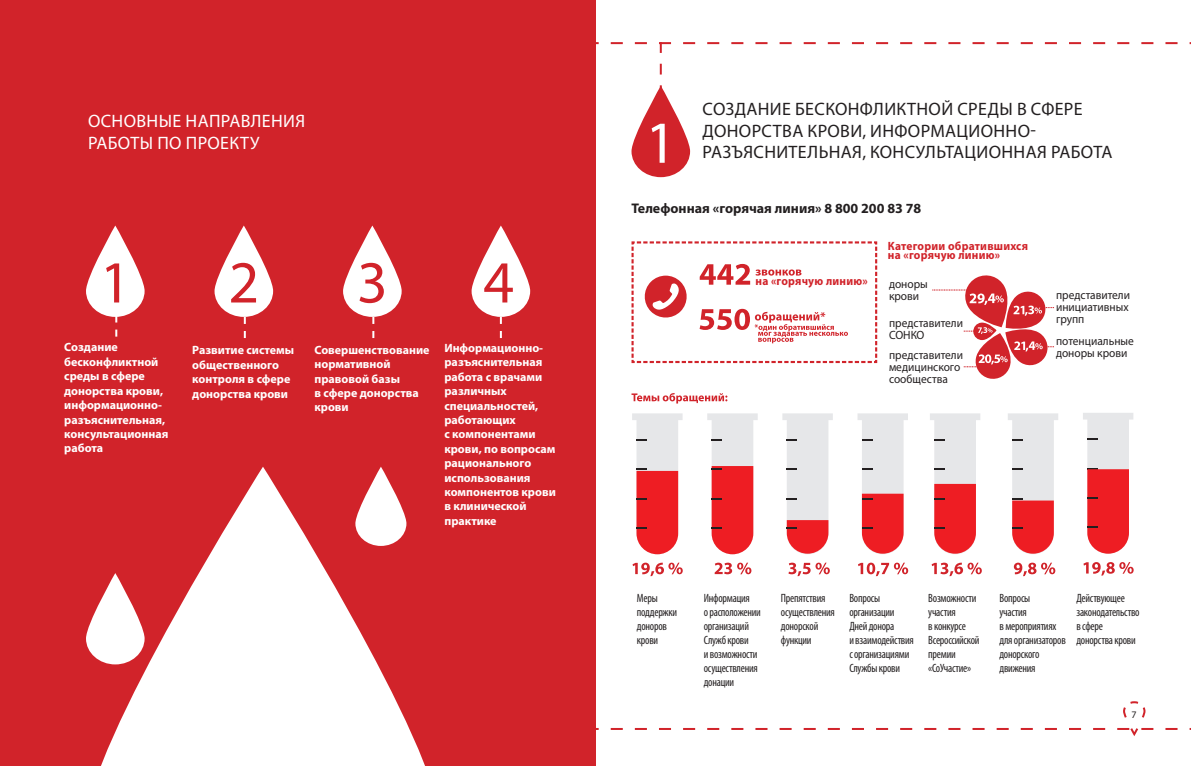
<style>
.page{position:relative;width:1191px;height:766px;background:#fff}
.page>*{position:absolute;margin:0;border:0;box-sizing:border-box;transform-origin:0 0}
.t1{font:60px "Myriad Pro";color:#d1232a}
.t2{font:60px "Myriad Pro";color:#fff}
.t3{font:18px/21.6px "Myriad Pro";letter-spacing:.02em;color:#231f20}
.t4{font:18px/21.6px "Myriad Pro";letter-spacing:.02em;color:#fff}
.t5{font:700 14px "Myriad Pro";color:#231f20}
.t6{font:700 12px/14.4px "Myriad Pro";color:#fff}
.t7{font:condensed 12px/14px "Myriad Pro";letter-spacing:-.02em;color:#231f20;scale:.95 1}
.t8{font:12px/12px "Myriad Pro";color:#231f20;scale:.95 1}
.t9{font:700 12px/9px "Myriad Pro";letter-spacing:.02em;color:#d1232a;scale:.95 1}
.t10{font:10px "Myriad Pro";color:#231f20}
</style>
<div class="page">
<svg style="left:707px;top:413px;width:50px;height:141px"></svg>
<svg style="left:632px;top:413px;width:50px;height:141px"></svg>
<svg style="left:782px;top:413px;width:51px;height:141px"></svg>
<svg style="left:857px;top:413px;width:51px;height:141px"></svg>
<svg style="left:930px;top:413px;width:50px;height:141px"></svg>
<svg style="left:1008px;top:413px;width:50px;height:141px"></svg>
<svg style="left:1083px;top:413px;width:50px;height:140px"></svg>
<div style="left:0;top:0;width:595px;height:765px;background:#d1232a"></div>
<svg style="left:595px;top:42px;width:596px;height:135px"></svg>
<div style="left:637px;top:133px;width:47px;height:41px;background:#d1232a;border-radius:50%"></div>
<svg style="left:86px;top:225px;width:59px;height:111px"></svg>
<svg style="left:214px;top:225px;width:59px;height:113px"></svg>
<svg style="left:343px;top:225px;width:59px;height:113px"></svg>
<svg style="left:471px;top:225px;width:59px;height:113px"></svg>
<svg style="left:932px;top:275px;width:122px;height:104px"></svg>
<svg style="left:1083px;top:562px;width:50px;height:13px"></svg>
<svg style="left:714px;top:562px;width:37px;height:12px"></svg>
<svg style="left:632px;top:562px;width:50px;height:14px"></svg>
<svg style="left:788px;top:562px;width:42px;height:14px"></svg>
<svg style="left:858px;top:562px;width:50px;height:14px"></svg>
<svg style="left:931px;top:562px;width:50px;height:14px"></svg>
<svg style="left:1013px;top:562px;width:42px;height:14px"></svg>
<svg style="left:631px;top:393px;width:96px;height:10px"></svg>
<svg style="left:86px;top:466px;width:321px;height:234px"></svg>
<svg style="left:101px;top:700px;width:1090px;height:65px"></svg>
<svg style="left:631px;top:241px;width:247px;height:123px"></svg>
<h2 class="t4" style="left:88px;top:110px;width:219px">Основные направления работы по проекту</h2>
<h1 class="t2" style="left:645px;top:106px;width:32px">1</h1>
<h2 class="t3" style="left:702px;top:98px;width:411px">Создание бесконфликтной среды в сфере донорства крови, информационно&shy;разъяснительная, консультационная работа</h2>
<p class="t5" style="left:631px;top:199px;width:291px">Телефонная «горячая линия» 8 800 200 83 78</p>
<h1 class="t1" style="left:100px;top:245px;width:32px">1</h1>
<p class="t6" style="left:64px;top:340px;width:106px">Создание бесконфликтной среды в сфере донорства крови, информационно&shy;разъяснительная, консультационная работа</p>
<h1 class="t1" style="left:228px;top:245px;width:32px">2</h1>
<p class="t6" style="left:192px;top:342px;width:103px">Развитие системы общественного контроля в сфере донорства крови</p>
<h1 class="t1" style="left:357px;top:245px;width:32px">3</h1>
<h1 class="t1" style="left:483px;top:245px;width:32px">4</h1>
<p class="t6" style="left:314px;top:342px;width:117px">Совершенствование нормативной правовой базы<br>в сфере донорства крови</p>
<p class="t6" style="left:444px;top:340px;width:113px">Информационно&shy;разъяснительная работа с врачами различных специальностей, работающих<br>с компонентами крови, по вопросам рационального использования компонентов крови в клинической практике</p>
<p class="t9" style="left:755px;top:275px;width:120px">на «горячую линию»</p>
<p class="t9" style="left:888px;top:241px;width:149px">Категории обратившихся на «горячую линию»</p>
<p class="t8" style="left:889px;top:277px;width:42px">доноры крови</p>
<p class="t8" style="left:889px;top:316px;width:79px">представители<br>СОНКО</p>
<p class="t8" style="left:889px;top:348px;width:79px">представители медицинского сообщества</p>
<p class="t8" style="left:1056px;top:289px;width:79px">представители инициативных групп</p>
<p class="t8" style="left:1056px;top:335px;width:83px">потенциальные доноры крови</p>
<p class="t7" style="left:637px;top:590px;width:44px">Меры поддержки доноров крови</p>
<p class="t7" style="left:704px;top:590px;width:62px">Информация<br>о расположении организаций<br>Служб крови<br>и возможности осуществления донации</p>
<p class="t7" style="left:781px;top:590px;width:58px">Препятствия осуществления донорской функции</p>
<p class="t7" style="left:849px;top:590px;width:70px">Вопросы организации<br>Дней донора<br>и взаимодействия с организациями<br>Службы крови</p>
<p class="t7" style="left:928px;top:590px;width:55px">Возможности участия<br>в конкурсе<br>Всероссийской премии «СоУчастие»</p>
<p class="t7" style="left:999px;top:590px;width:71px">Вопросы<br>участия<br>в мероприятиях для организаторов донорского движения</p>
<p class="t7" style="left:1076px;top:590px;width:68px">Действующее законодательство в сфере донорства крови</p>
<p class="t10" style="left:1131px;top:707px;width:7px">7</p>
</div>
